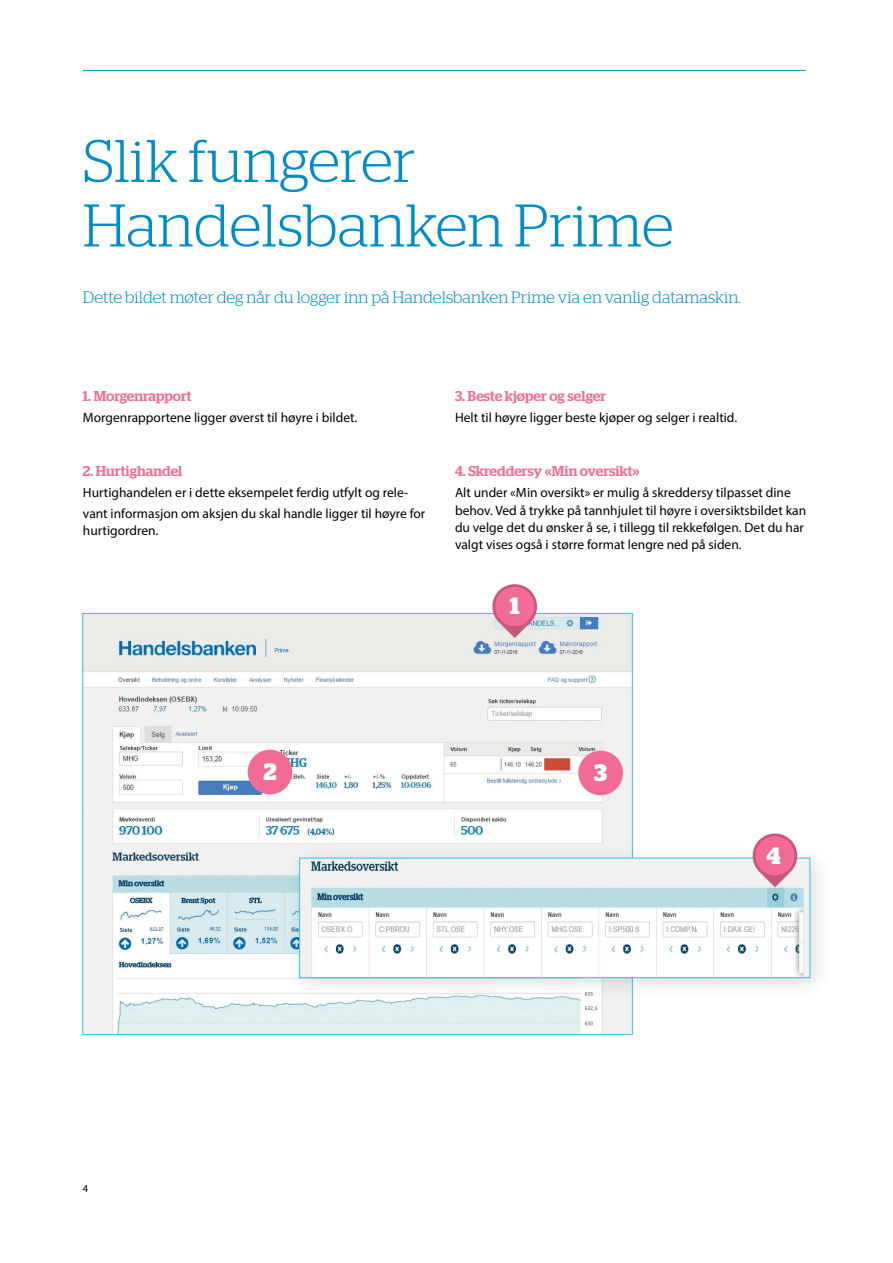
<style>
.page{position:relative;width:893px;height:1263px;background:#fff}
.page>*{position:absolute;margin:0;border:0;box-sizing:border-box;transform-origin:0 0}
.t1{font:300 60px/64.5px "Stag";letter-spacing:.005em;color:#008dc7}
.t2{font:700 23.7px "Stag";color:#fff}
.t3{font:300 16.5px "Stag";letter-spacing:.005em;color:#008dc7}
.t4{font:500 14.25px "Stag";letter-spacing:.005em;color:#f16b95}
.t5{font:13.5px/17.2px "Myriad Pro";color:#000}
.t6{font:10.5px "Myriad Pro";color:#000}
</style>
<div class="page">
<hr style="left:83px;top:70px;width:723px;height:1px;background:#008dc7">
<svg style="left:82px;top:613px;width:551px;height:422px"></svg>
<div style="left:285px;top:843px;width:548px;height:157px;background:#000;opacity:.15"></div>
<svg style="left:299px;top:858px;width:511px;height:120px"></svg>
<div style="left:248px;top:750px;width:44px;height:44px;background:#f16b95;border-radius:50%"></div>
<div style="left:578px;top:751px;width:45px;height:44px;background:#f16b95;border-radius:50%"></div>
<svg style="left:490px;top:584px;width:49px;height:54px;background:#e698b1"></svg>
<svg style="left:750px;top:833px;width:49px;height:54px"></svg>
<h1 class="t1" style="left:83px;top:128px;width:592px">Slik fungerer<br>Handelsbanken Prime</h1>
<p class="t3" style="left:83px;top:288px;width:660px">Dette bildet møter deg når du logger inn på Handelsbanken Prime via en vanlig datamaskin.</p>
<p class="t4" style="left:83px;top:387px;width:110px">1. Morgenrapport</p>
<p class="t5" style="left:83px;top:408px;width:276px">Morgenrapportene ligger øverst til høyre i bildet.</p>
<p class="t4" style="left:83px;top:462px;width:101px">2. Hurtighandel</p>
<p class="t5" style="left:83px;top:482px;width:344px;line-height:21px">Hurtighandelen er i dette eksempelet ferdig utfylt og rele&shy;vant informasjon om aksjen du skal handle ligger til høyre for</p>
<p class="t5" style="left:83px;top:522px;width:77px">hurtigordren.</p>
<p class="t4" style="left:455px;top:387px;width:153px">3. Beste kjøper og selger</p>
<p class="t5" style="left:455px;top:408px;width:284px">Helt til høyre ligger beste kjøper og selger i realtid.</p>
<p class="t4" style="left:455px;top:463px;width:186px">4. Skreddersy «Min oversikt»</p>
<p class="t5" style="left:455px;top:484px;width:353px">Alt under «Min oversikt» er mulig å skreddersy tilpasset dine behov. Ved å trykke på tannhjulet til høyre i oversiktsbildet kan du velge det du ønsker å se, i tillegg til rekkefølgen. Det du har valgt vises også i større format lengre ned på siden.</p>
<h2 class="t2" style="left:510px;top:592px;width:11px">1</h2>
<p class="t6" style="left:83px;top:1182px;width:7px">4</p>
<h2 class="t2" style="left:263px;top:758px;width:15px">2</h2>
<h2 class="t2" style="left:594px;top:759px;width:15px">3</h2>
<h2 class="t2" style="left:766px;top:841px;width:15px">4</h2>
</div>
